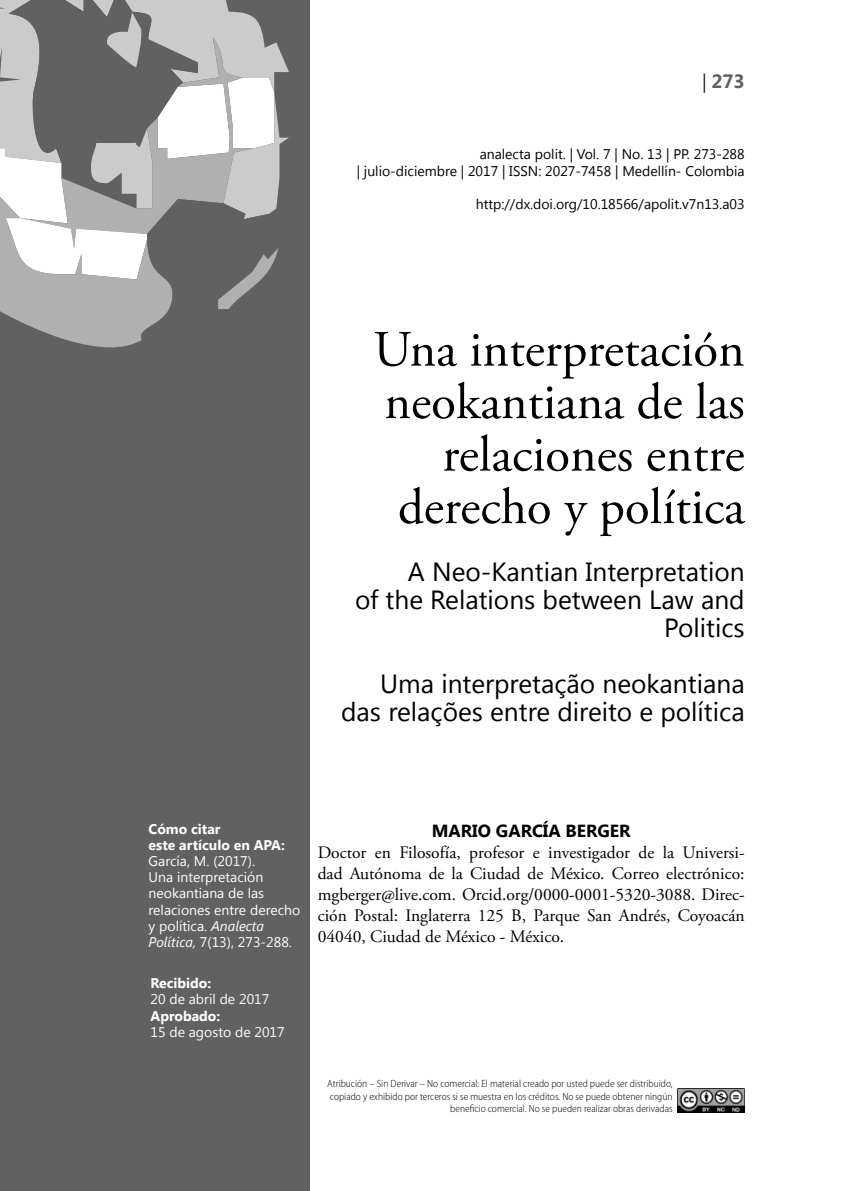
<style>
.page{position:relative;width:844px;height:1191px;background:#fff}
.page>*{position:absolute;margin:0;border:0;box-sizing:border-box;transform-origin:0 0}
.t1{font:50.75px/52.5px "Adobe Garamond Pro";color:#000;text-align:right}
.t2{font:26.25px/28px "Segoe UI";color:#000;text-align:right}
.t3{font:700 19.25px "Segoe UI";color:#616161}
.t4{font:17.5px/21px "Adobe Garamond Pro";color:#000;text-align:justify}
.t5{font:700 17.5px "Segoe UI";color:#000}
.t6{font:14px/16.1px "Segoe UI";color:#fff}
.t7{font:14px/16.8px "Segoe UI";color:#000;text-align:right}
.t8{font:700 14px/16.1px "Segoe UI";color:#fff}
.t9{font:300 semi-condensed 10.5px/12.6px "Myriad Pro";color:#000;text-align:right}
.s1{font-family:"Adobe Garamond Pro";font-weight:400;color:#000}
.s2{font-style:italic}
</style>
<div class="page">
<div style="left:0;top:0;width:309px;height:1191px;background:#616161"></div>
<img style="left:677px;top:1088px;width:67px;height:24px">
<svg style="left:0;top:0;width:289px;height:348px"></svg>
<p class="t3" style="left:701px;top:68px;width:44px"><span class="s1">|</span> 273</p>
<p class="t7" style="left:356px;top:145px;width:389px">analecta polit. | Vol. 7 | No. 13 | PP. 273-288<br>| julio-diciembre | 2017 | ISSN: 2027-7458 | Medellín- Colombia</p>
<p class="t7" style="left:475px;top:195px;width:270px">http://dx.doi.org/10.18566/apolit.v7n13.a03</p>
<h1 class="t1" style="left:373px;top:325px;width:372px">Una interpretación neokantiana de las relaciones entre derecho y política</h1>
<h2 class="t2" style="left:355px;top:556px;width:391px">A Neo-Kantian Interpretation<br>of the Relations between Law and<br>Politics</h2>
<h2 class="t2" style="left:341px;top:668px;width:405px">Uma interpretação neokantiana das relações entre direito e política</h2>
<p class="t8" style="left:148px;top:820px;width:138px">Cómo citar<br>este artículo en APA:</p>
<p class="t6" style="left:148px;top:852px;width:153px">García, M. (2017).<br>Una interpretación neokantiana de las relaciones entre derecho y política. <span class="s2">Analecta<br>Política,</span> 7(13), 273-288.</p>
<p class="t8" style="left:150px;top:974px;width:62px">Recibido:</p>
<p class="t6" style="left:150px;top:990px;width:120px">20 de abril de 2017</p>
<p class="t8" style="left:150px;top:1006px;width:71px">Aprobado:</p>
<p class="t6" style="left:150px;top:1023px;width:136px">15 de agosto de 2017</p>
<p class="t5" style="left:431px;top:818px;width:200px">MARIO GARCÍA BERGER</p>
<p class="t4" style="left:317px;top:842px;width:428px">Doctor en Filosofía, profesor e investigador de la Universi&shy;dad Autónoma de la Ciudad de México. Correo electrónico: mgberger@live.com. Orcid.org/0000-0001-5320-3088. Direc&shy;ción Postal: Inglaterra 125 B, Parque San Andrés, Coyoacán 04040, Ciudad de México - México.</p>
<p class="t9" style="left:327px;top:1077px;width:347px">Atribución – Sin Derivar – No comercial: El material creado por usted puede ser distribuido, copiado y exhibido por terceros si se muestra en los créditos. No se puede obtener ningún beneficio comercial. No se pueden realizar obras derivadas</p>
</div>
